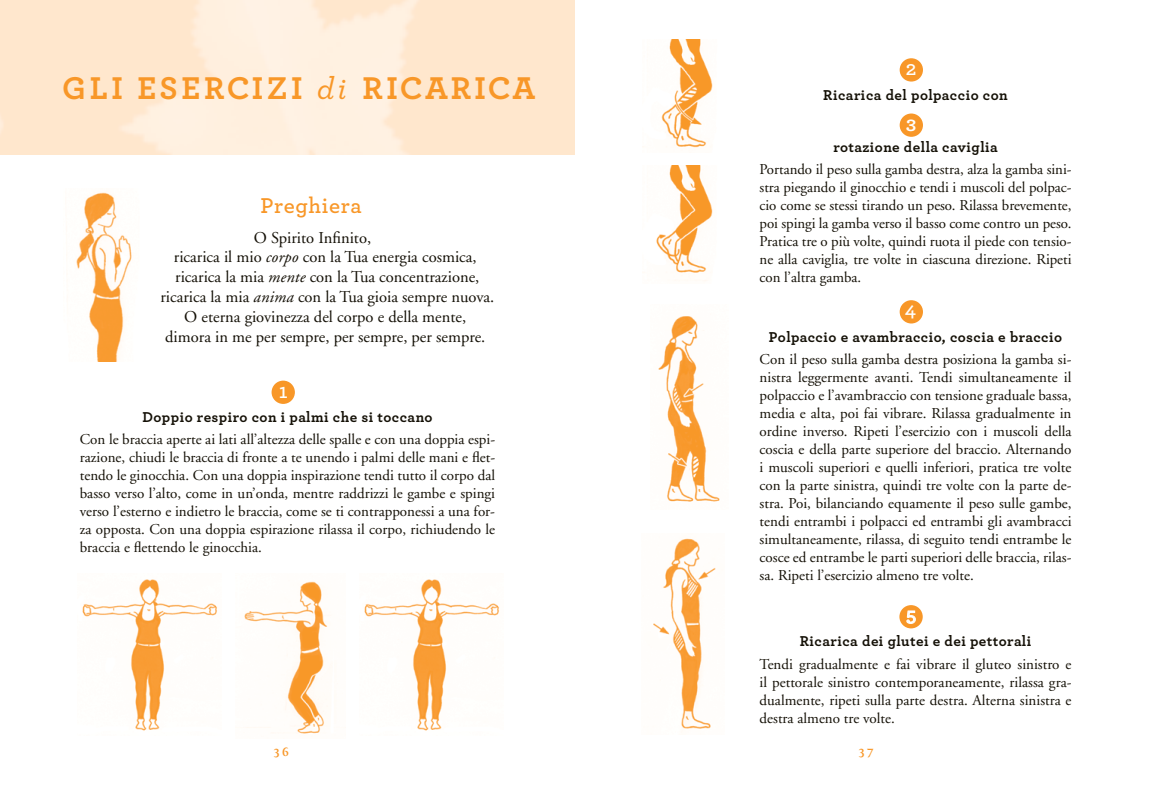
<style>
.page{position:relative;width:1149px;height:791px;background:#fff}
.page>*{position:absolute;margin:0;border:0;box-sizing:border-box;transform-origin:0 0}
.t1{font:700 33px "Archer";letter-spacing:.09em;color:#f89728}
.t2{font:600 22.5px "Archer";letter-spacing:.03em;color:#f89728}
.t3{font:600 21.6px "Archer";color:#fff}
.t4{font:600 21px "Archer";color:#fff}
.t5{font:600 20.55px "Archer";color:#fff}
.t6{font:600 19.5px "Archer";color:#fff;scale:1.04 1}
.t7{font:700 17.85px "Archer";color:#fff;scale:1.11 1}
.t8{font:16.5px "Adobe Garamond";color:#141006}
.t9{font:15px/18px "Adobe Garamond";color:#141006;text-align:justify}
.t10{font:700 15px "Archer";letter-spacing:.03em;color:#141006}
.t11{font:12px "Fertigo Pro";color:#f89728}
.s1{font-weight:500;font-style:italic;font-size:31.5px}
.s2{font-style:italic}
</style>
<div class="page">
<img style="left:76px;top:192px;width:56px;height:169px">
<div style="left:271px;top:381px;width:24px;height:23px;background:#f89728;border-radius:50%"></div>
<img style="left:244px;top:581px;width:85px;height:153px">
<img style="left:82px;top:579px;width:135px;height:152px">
<img style="left:364px;top:579px;width:135px;height:152px">
<img style="left:661px;top:39px;width:52px;height:109px">
<img style="left:656px;top:165px;width:57px;height:116px">
<img style="left:653px;top:538px;width:63px;height:191px">
<img style="left:658px;top:316px;width:62px;height:186px">
<div style="left:899px;top:58px;width:23px;height:24px;background:#f89728;border-radius:50%"></div>
<div style="left:899px;top:114px;width:23px;height:23px;background:#f89728;border-radius:50%"></div>
<div style="left:899px;top:300px;width:23px;height:23px;background:#f89728;border-radius:50%"></div>
<div style="left:899px;top:605px;width:23px;height:23px;background:#f89728;border-radius:50%"></div>
<svg style="left:906px;top:611px;width:9px;height:13px"></svg>
<h1 class="t1" style="left:62px;top:62px;width:475px">GLI ESERCIZI <span class="s1">di</span> RICARICA</h1>
<h2 class="t2" style="left:260px;top:189px;width:103px">Preghiera</h2>
<p class="t8" style="left:254px;top:228px;width:119px">O Spirito Infinito,</p>
<p class="t8" style="left:174px;top:248px;width:304px">ricarica il mio <span class="s2">corpo</span> con la Tua energia cosmica,</p>
<p class="t8" style="left:175px;top:268px;width:305px">ricarica la mia <span class="s2">mente</span> con la Tua concentrazione,</p>
<p class="t8" style="left:160px;top:288px;width:335px">ricarica la mia <span class="s2">anima</span> con la Tua gioia sempre nuova.</p>
<p class="t8" style="left:184px;top:308px;width:283px">O eterna giovinezza del corpo e della mente,</p>
<p class="t8" style="left:165px;top:327px;width:321px">dimora in me per sempre, per sempre, per sempre.</p>
<h3 class="t3" style="left:279px;top:374px;width:11px">1</h3>
<p class="t10" style="left:142px;top:405px;width:291px">Doppio respiro con i palmi che si toccano</p>
<p class="t9" style="left:80px;top:431px;width:417px">Con le braccia aperte ai lati all’altezza delle spalle e con una doppia espi&shy;razione, chiudi le braccia di fronte a te unendo i palmi delle mani e flet&shy;tendo le ginocchia. Con una doppia inspirazione tendi tutto il corpo dal basso verso l’alto, come in un’onda, mentre raddrizzi le gambe e spingi verso l’esterno e indietro le braccia, come se ti contrapponessi a una for&shy;za opposta. Con una doppia espirazione rilassa il corpo, richiudendo le braccia e flettendo le ginocchia.</p>
<h3 class="t4" style="left:905px;top:52px;width:12px">2</h3>
<p class="t10" style="left:823px;top:83px;width:186px">Ricarica del polpaccio con</p>
<p class="t7" style="left:905px;top:109px;width:11px">3</p>
<p class="t10" style="left:833px;top:135px;width:166px">rotazione della caviglia</p>
<p class="t9" style="left:759px;top:161px;width:313px">Portando il peso sulla gamba destra, alza la gamba sini&shy;stra piegando il ginocchio e tendi i muscoli del polpac&shy;cio come se stessi tirando un peso. Rilassa brevemente, poi spingi la gamba verso il basso come contro un peso.<br>Pratica tre o più volte, quindi ruota il piede con tensio&shy;ne alla caviglia, tre volte in ciascuna direzione. Ripeti con l’altra gamba.</p>
<h3 class="t5" style="left:904px;top:294px;width:13px">4</h3>
<p class="t10" style="left:768px;top:325px;width:295px">Polpaccio e avambraccio, coscia e braccio</p>
<p class="t9" style="left:759px;top:350px;width:313px">Con il peso sulla gamba destra posiziona la gamba si&shy;nistra leggermente avanti. Tendi simultaneamente il polpaccio e l’avambraccio con tensione graduale bassa, media e alta, poi fai vibrare. Rilassa gradualmente in ordine inverso. Ripeti l’esercizio con i muscoli della coscia e della parte superiore del braccio. Alternando i muscoli superiori e quelli inferiori, pratica tre volte con la parte sinistra, quindi tre volte con la parte de&shy;stra. Poi, bilanciando equamente il peso sulle gambe, tendi entrambi i polpacci ed entrambi gli avambracci simultaneamente, rilassa, di seguito tendi entrambe le cosce ed entrambe le parti superiori delle braccia, rilas&shy;sa. Ripeti l’esercizio almeno tre volte.</p>
<h3 class="t6" style="left:905px;top:600px;width:11px">5</h3>
<p class="t10" style="left:799px;top:629px;width:233px">Ricarica dei glutei e dei pettorali</p>
<p class="t9" style="left:759px;top:655px;width:313px">Tendi gradualmente e fai vibrare il gluteo sinistro e il pettorale sinistro contemporaneamente, rilassa gra&shy;dualmente, ripeti sulla parte destra. Alterna sinistra e destra almeno tre volte.</p>
<p class="t11" style="left:273px;top:744px;width:17px">36</p>
<p class="t11" style="left:858px;top:744px;width:16px">37</p>
</div>
